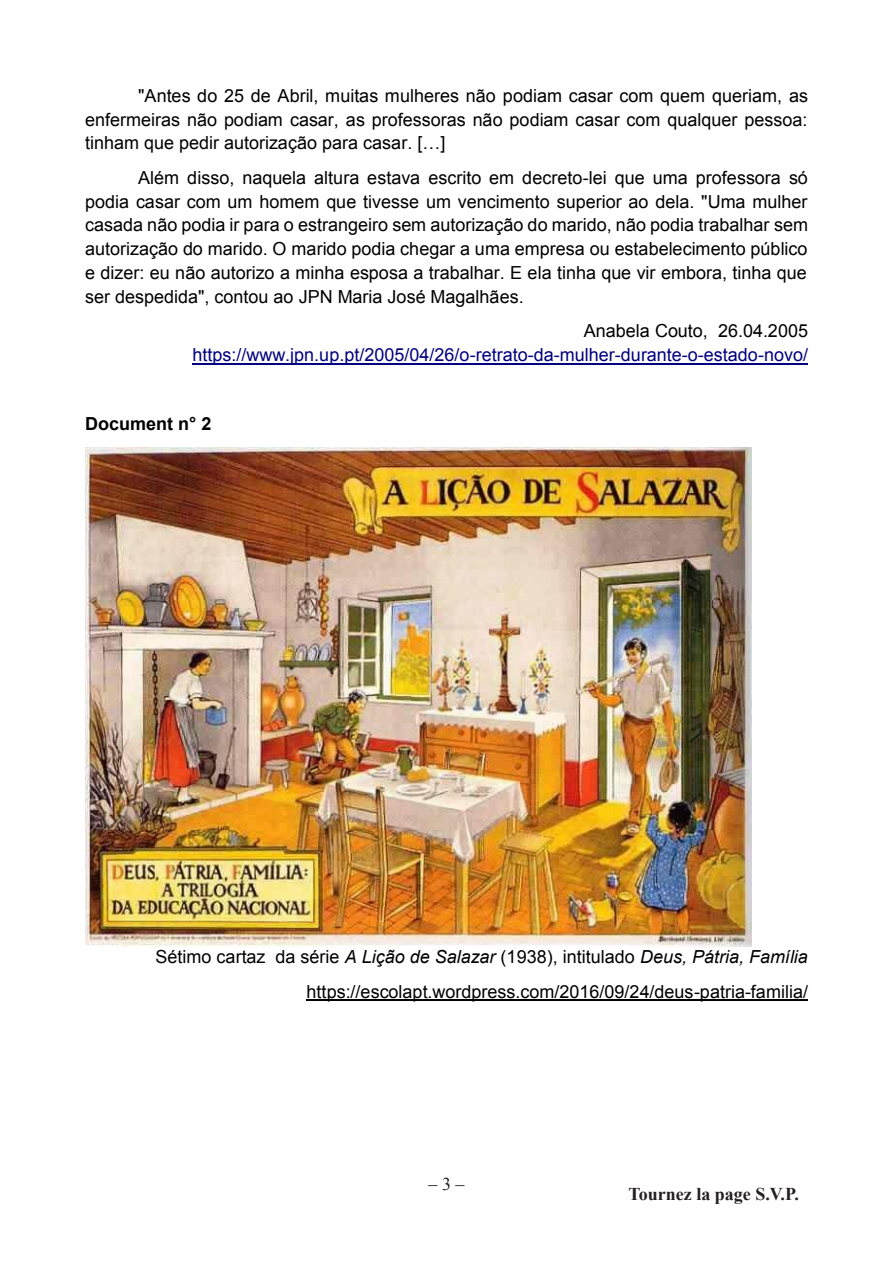
<style>
.page{position:relative;width:893px;height:1263px;background:#fff}
.page>*{position:absolute;margin:0;border:0;box-sizing:border-box;transform-origin:0 0}
.t1{font:18px/23.9px "Arial";color:#000;text-align:justify}
.t2{font:18px/24px "Arial";color:#000080;text-align:right}
.t3{font:700 18px "Times New Roman";color:#231f20}
.t4{font:700 18px "Arial";color:#000}
.t5{font:18px "Times New Roman";color:#231f20}
.s1{color:#000}
.s2{font-style:italic}
</style>
<div class="page">
<hr style="left:192px;top:363px;width:616px;height:1px;background:#000080">
<hr style="left:307px;top:1000px;width:501px;height:1px;background:#000">
<img style="left:85px;top:447px;width:667px;height:499px">
<p class="t1" style="left:85px;top:84px;width:725px;text-indent:53px">"Antes do 25 de Abril, muitas mulheres não podiam casar com quem queriam, as enfermeiras não podiam casar, as professoras não podiam casar com qualquer pessoa: tinham que pedir autorização para casar. […]</p>
<p class="t1" style="left:85px;top:166px;width:725px;text-indent:53px">Além disso, naquela altura estava escrito em decreto-lei que uma professora só podia casar com um homem que tivesse um vencimento superior ao dela. "Uma mulher casada não podia ir para o estrangeiro sem autorização do marido, não podia trabalhar sem autorização do marido. O marido podia chegar a uma empresa ou estabelecimento público e dizer: eu não autorizo a minha esposa a trabalhar. E ela tinha que vir embora, tinha que ser despedida", contou ao JPN Maria José Magalhães.</p>
<p class="t2" style="left:192px;top:319px;width:617px"><span class="s1">Anabela Couto, 26.04.2005 </span>https://www.jpn.up.pt/2005/04/26/o-retrato-da-mulher-durante-o-estado-novo/</p>
<p class="t4" style="left:85px;top:411px;width:128px">Document n° 2</p>
<p class="t1" style="left:155px;top:940px;width:654px;line-height:34.3px;text-align:right">Sétimo cartaz da série <span class="s2">A Lição de Salazar</span> (1938), intitulado <span class="s2">Deus, Pátria, Família </span>https://escolapt.wordpress.com/2016/09/24/deus-patria-familia/</p>
<p class="t5" style="left:428px;top:1172px;width:37px">‒ 3 ‒</p>
<p class="t3" style="left:628px;top:1181px;width:172px">Tournez la page S.V.P.</p>
</div>
